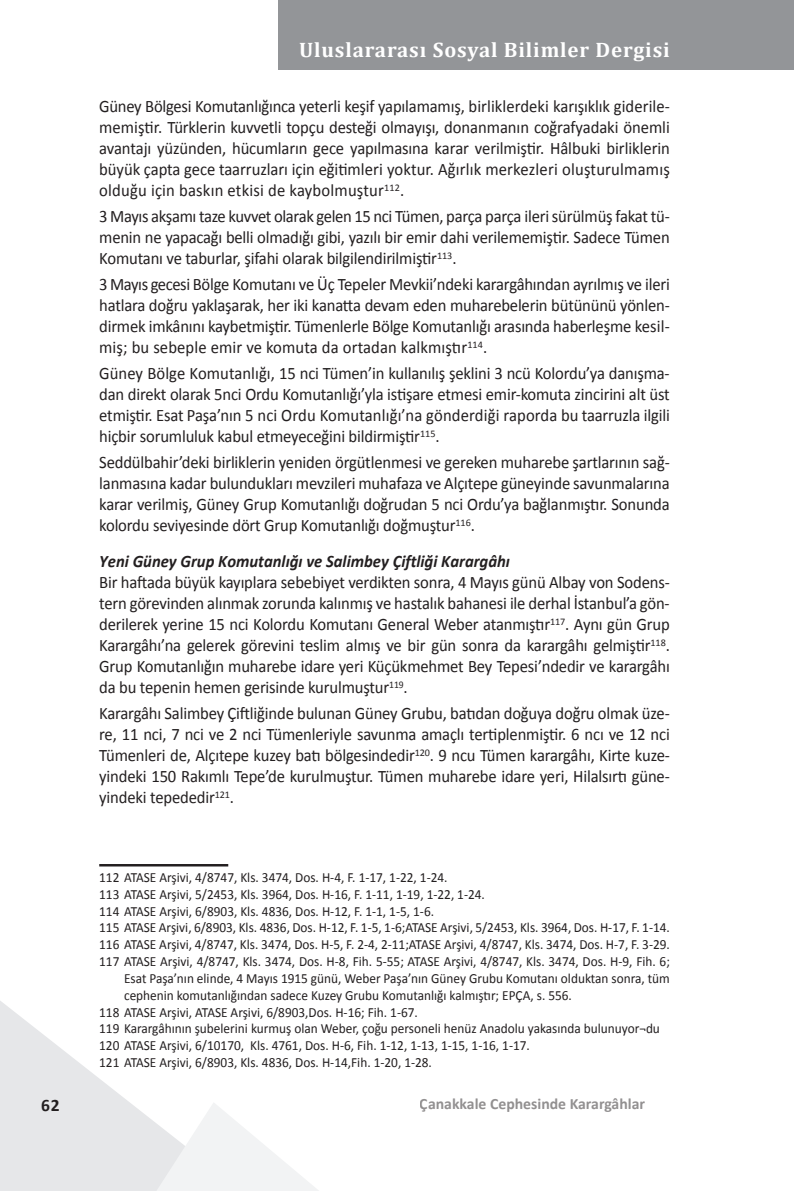
<style>
.page{position:relative;width:794px;height:1191px;background:#fff}
.page>*{position:absolute;margin:0;border:0;box-sizing:border-box;transform-origin:0 0}
.t1{font:700 21px "Cambria";letter-spacing:.04em;color:#fff}
.t2{font:17.5px/21px "Calibri";letter-spacing:-.01em;color:#231f20;text-align:justify;scale:.95 1}
.t3{font:italic 700 17.5px "Calibri";color:#231f20;scale:.95 1}
.t4{font:700 17.5px "Calibri";color:#231f20}
.t5{font:700 15.75px "Calibri";color:#231f20}
.t6{font:14px "Calibri";color:#231f20;scale:.95 1}
</style>
<div class="page">
<div style="left:278px;top:0;width:516px;height:69px;background:#939598"></div>
<svg style="left:0;top:1001px;width:147px;height:190px;fill:#e6e7e9"></svg>
<svg style="left:147px;top:1103px;width:172px;height:88px"></svg>
<hr style="left:99px;top:864px;width:129px;height:2px;background:#231f20">
<p class="t4" style="left:41px;top:1094px;width:20px">62</p>
<p class="t1" style="left:299px;top:37px;width:372px">Uluslararası Sosyal Bilimler Dergisi</p>
<p class="t2" style="left:99px;top:95px;width:602px">Güney Bölgesi Komutanlığınca yeterli keşif yapılamamış, birliklerdeki karışıklık giderile&shy;memiştir. Türklerin kuvvetli topçu desteği olmayışı, donanmanın coğrafyadaki önemli avantajı yüzünden, hücumların gece yapılmasına karar verilmiştir. Hâlbuki birliklerin büyük çapta gece taarruzları için eğitimleri yoktur. Ağırlık merkezleri oluşturulmamış olduğu için baskın etkisi de kaybolmuştur<sup>112</sup>.</p>
<p class="t2" style="left:99px;top:205px;width:602px">3 Mayıs akşamı taze kuvvet olarak gelen 15 nci Tümen, parça parça ileri sürülmüş fakat tü&shy;menin ne yapacağı belli olmadığı gibi, yazılı bir emir dahi verilememiştir. Sadece Tümen Komutanı ve taburlar, şifahi olarak bilgilendirilmiştir<sup>113</sup>.</p>
<p class="t2" style="left:99px;top:273px;width:602px">3 Mayıs gecesi Bölge Komutanı ve Üç Tepeler Mevkii’ndeki karargâhından ayrılmış ve ileri hatlara doğru yaklaşarak, her iki kanatta devam eden muharebelerin bütününü yönlen&shy;dirmek imkânını kaybetmiştir. Tümenlerle Bölge Komutanlığı arasında haberleşme kesil&shy;miş; bu sebeple emir ve komuta da ortadan kalkmıştır<sup>114</sup>.</p>
<p class="t2" style="left:99px;top:362px;width:602px">Güney Bölge Komutanlığı, 15 nci Tümen’in kullanılış şeklini 3 ncü Kolordu’ya danışma&shy;dan direkt olarak 5nci Ordu Komutanlığı’yla istişare etmesi emir-komuta zincirini alt üst etmiştir. Esat Paşa’nın 5 nci Ordu Komutanlığı’na gönderdiği raporda bu taarruzla ilgili hiçbir sorumluluk kabul etmeyeceğini bildirmiştir<sup>115</sup>.</p>
<p class="t2" style="left:99px;top:451px;width:602px">Seddülbahir’deki birliklerin yeniden örgütlenmesi ve gereken muharebe şartlarının sağ&shy;lanmasına kadar bulundukları mevzileri muhafaza ve Alçıtepe güneyinde savunmalarına karar verilmiş, Güney Grup Komutanlığı doğrudan 5 nci Ordu’ya bağlanmıştır. Sonunda kolordu seviyesinde dört Grup Komutanlığı doğmuştur<sup>116</sup>.</p>
<p class="t3" style="left:99px;top:550px;width:434px">Yeni Güney Grup Komutanlığı ve Salimbey Çiftliği Karargâhı</p>
<p class="t2" style="left:99px;top:571px;width:602px">Bir haftada büyük kayıplara sebebiyet verdikten sonra, 4 Mayıs günü Albay von Sodens&shy;tern görevinden alınmak zorunda kalınmış ve hastalık bahanesi ile derhal İstanbul’a gön&shy;derilerek yerine 15 nci Kolordu Komutanı General Weber atanmıştır<sup>117</sup>. Aynı gün Grup Karargâhı’na gelerek görevini teslim almış ve bir gün sonra da karargâhı gelmiştir<sup>118</sup>.<br>Grup Komutanlığın muharebe idare yeri Küçükmehmet Bey Tepesi’ndedir ve karargâhı da bu tepenin hemen gerisinde kurulmuştur<sup>119</sup>.</p>
<p class="t2" style="left:99px;top:702px;width:602px">Karargâhı Salimbey Çiftliğinde bulunan Güney Grubu, batıdan doğuya doğru olmak üze&shy;re, 11 nci, 7 nci ve 2 nci Tümenleriyle savunma amaçlı tertiplenmiştir. 6 ncı ve 12 nci Tümenleri de, Alçıtepe kuzey batı bölgesindedir<sup>120</sup>. 9 ncu Tümen karargâhı, Kirte kuze&shy;yindeki 150 Rakımlı Tepe’de kurulmuştur. Tümen muharebe idare yeri, Hilalsırtı güne&shy;yindeki tepededir<sup>121</sup>.</p>
<p class="t6" style="left:99px;top:868px;width:368px">112 ATASE Arşivi, 4/8747, Kls. 3474, Dos. H-4, F. 1-17, 1-22, 1-24.</p>
<p class="t6" style="left:99px;top:885px;width:407px">113 ATASE Arşivi, 5/2453, Kls. 3964, Dos. H-16, F. 1-11, 1-19, 1-22, 1-24.</p>
<p class="t6" style="left:99px;top:902px;width:354px">114 ATASE Arşivi, 6/8903, Kls. 4836, Dos. H-12, F. 1-1, 1-5, 1-6.</p>
<p class="t6" style="left:99px;top:919px;width:602px">115 ATASE Arşivi, 6/8903, Kls. 4836, Dos. H-12, F. 1-5, 1-6;ATASE Arşivi, 5/2453, Kls. 3964, Dos. H-17, F. 1-14.</p>
<p class="t6" style="left:99px;top:936px;width:602px">116 ATASE Arşivi, 4/8747, Kls. 3474, Dos. H-5, F. 2-4, 2-11;ATASE Arşivi, 4/8747, Kls. 3474, Dos. H-7, F. 3-29.</p>
<p class="t6" style="left:99px;top:952px;width:602px">117 ATASE Arşivi, 4/8747, Kls. 3474, Dos. H-8, Fih. 5-55; ATASE Arşivi, 4/8747, Kls. 3474, Dos. H-9, Fih. 6;</p>
<p class="t6" style="left:124px;top:969px;width:576px">Esat Paşa’nın elinde, 4 Mayıs 1915 günü, Weber Paşa’nın Güney Grubu Komutanı olduktan sonra, tüm</p>
<p class="t6" style="left:124px;top:986px;width:473px">cephenin komutanlığından sadece Kuzey Grubu Komutanlığı kalmıştır; EPÇA, s. 556.</p>
<p class="t6" style="left:99px;top:1003px;width:337px">118 ATASE Arşivi, ATASE Arşivi, 6/8903,Dos. H-16; Fih. 1-67.</p>
<p class="t6" style="left:99px;top:1020px;width:592px">119 Karargâhının şubelerini kurmuş olan Weber, çoğu personeli henüz Anadolu yakasında bulunuyor¬du</p>
<p class="t6" style="left:99px;top:1036px;width:455px">120 ATASE Arşivi, 6/10170, Kls. 4761, Dos. H-6, Fih. 1-12, 1-13, 1-15, 1-16, 1-17.</p>
<p class="t6" style="left:99px;top:1053px;width:352px">121 ATASE Arşivi, 6/8903, Kls. 4836, Dos. H-14,Fih. 1-20, 1-28.</p>
<p class="t5" style="left:420px;top:1094px;width:227px">Çanakkale Cephesinde Karargâhlar</p>
</div>
